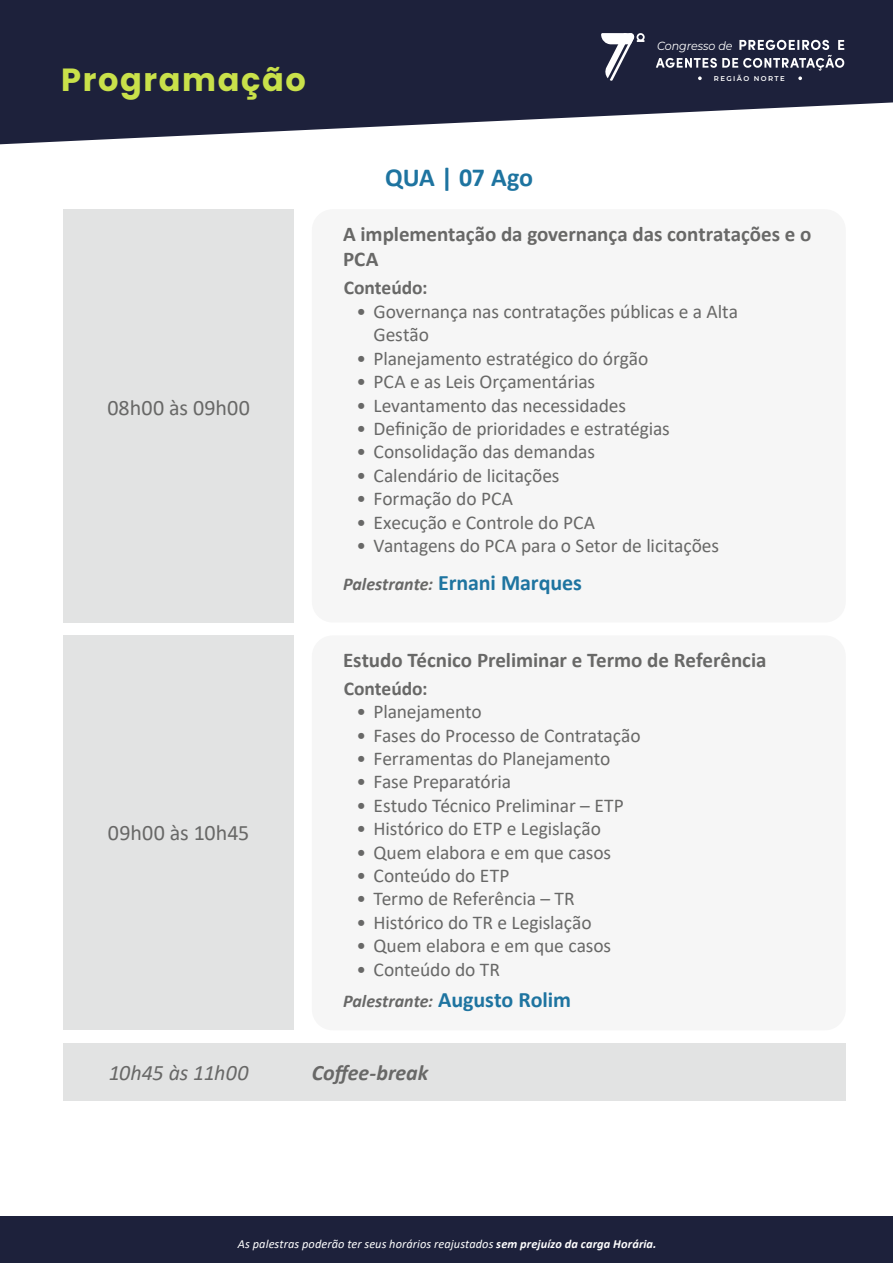
<style>
.page{position:relative;width:893px;height:1263px;background:#fff}
.page>*{position:absolute;margin:0;border:0;box-sizing:border-box;transform-origin:0 0}
.t1{font:700 32.1px "Poppins";letter-spacing:.05em;color:#c9e14a}
.t2{font:700 25.95px "Calibri";letter-spacing:-.01em;color:#1e74a0}
.t3{font:700 22.05px "Calibri";letter-spacing:-.005em;color:#1e74a0}
.t4{font:22.05px "Calibri";letter-spacing:.005em;color:#686867}
.t5{font:italic 22.05px "Calibri";letter-spacing:-.01em;color:#686867}
.t6{font:italic 700 22.05px "Calibri";color:#686867}
.t7{font:700 21px/25.2px "Calibri";letter-spacing:-.005em;color:#686867}
.t8{font:19.5px/23.4px "Calibri";letter-spacing:-.005em;color:#686867}
.t9{font:700 19.5px "Calibri";color:#686867}
.t10{font:italic 700 18px "Calibri";color:#686867}
.t11{font:italic 12.3px "Calibri";letter-spacing:.005em;color:#fff}
.t12{font:italic 11.85px "Montserrat";color:#fff;scale:.94 1}
.t13{font:100 6.9px "Montserrat";letter-spacing:.2em;color:#fff}
.s1{font-style:italic;font-size:18px;color:#686867}
.s2{font-style:normal;font-size:22.05px;color:#1e74a0}
.s3{font-weight:700}
</style>
<div class="page">
<svg style="left:0;top:0;width:893px;height:144px;fill:#1d213b"></svg>
<div style="left:0;top:1216px;width:893px;height:47px;background:#1d213b"></div>
<svg style="left:601px;top:33px;width:44px;height:48px"></svg>
<svg style="left:656px;top:40px;width:188px;height:40px;background:#44475c"></svg>
<div style="left:63px;top:1043px;width:783px;height:58px;background:#e2e3e3"></div>
<div style="left:63px;top:209px;width:231px;height:413px;background:#e2e3e3"></div>
<div style="left:312px;top:209px;width:534px;height:413px;background:#f6f6f6;border-radius:21px"></div>
<div style="left:312px;top:635px;width:534px;height:395px;background:#f6f6f6;border-radius:21px"></div>
<div style="left:63px;top:635px;width:231px;height:395px;background:#e2e3e3"></div>
<h1 class="t1" style="left:61px;top:61px;width:246px">Programação</h1>
<p class="t4" style="left:107px;top:392px;width:144px">08h00 às 09h00</p>
<p class="t4" style="left:108px;top:818px;width:143px">09h00 às 10h45</p>
<h2 class="t2" style="left:385px;top:159px;width:149px">QUA | 07 Ago</h2>
<p class="t12" style="left:657px;top:38px;width:82px">Congresso de</p>
<p class="t13" style="left:714px;top:73px;width:72px">REGIÃO NORTE</p>
<p class="t7" style="left:343px;top:221px;width:470px">A implementação da governança das contratações e o<br>PCA</p>
<p class="t9" style="left:344px;top:274px;width:85px">Conteúdo:</p>
<p class="t8" style="left:374px;top:299px;width:366px;text-indent:-17px">• Governança nas contratações públicas e a Alta<br>Gestão</p>
<p class="t8" style="left:357px;top:346px;width:293px">• Planejamento estratégico do órgão</p>
<p class="t8" style="left:357px;top:369px;width:240px">• PCA e as Leis Orçamentárias</p>
<p class="t8" style="left:357px;top:393px;width:271px">• Levantamento das necessidades</p>
<p class="t8" style="left:357px;top:416px;width:315px">• Definição de prioridades e estratégias</p>
<p class="t8" style="left:357px;top:440px;width:240px">• Consolidação das demandas</p>
<p class="t8" style="left:357px;top:463px;width:205px">• Calendário de licitações</p>
<p class="t8" style="left:357px;top:486px;width:158px">• Formação do PCA</p>
<p class="t8" style="left:357px;top:510px;width:240px">• Execução e Controle do PCA</p>
<p class="t8" style="left:357px;top:533px;width:364px">• Vantagens do PCA para o Setor de licitações</p>
<p class="t3" style="left:343px;top:567px;width:241px"><span class="s1">Palestrante:</span> Ernani Marques</p>
<p class="t7" style="left:343px;top:647px;width:425px">Estudo Técnico Preliminar e Termo de Referência</p>
<p class="t9" style="left:344px;top:674px;width:85px">Conteúdo:</p>
<p class="t8" style="left:357px;top:699px;width:127px">• Planejamento</p>
<p class="t8" style="left:357px;top:723px;width:286px">• Fases do Processo de Contratação</p>
<p class="t8" style="left:357px;top:746px;width:256px">• Ferramentas do Planejamento</p>
<p class="t8" style="left:357px;top:770px;width:156px">• Fase Preparatória</p>
<p class="t8" style="left:357px;top:793px;width:269px">• Estudo Técnico Preliminar – ETP</p>
<p class="t8" style="left:357px;top:816px;width:246px">• Histórico do ETP e Legislação</p>
<p class="t8" style="left:357px;top:840px;width:256px">• Quem elabora e em que casos</p>
<p class="t8" style="left:357px;top:863px;width:154px">• Conteúdo do ETP</p>
<p class="t8" style="left:357px;top:887px;width:220px">• Termo de Referência – TR</p>
<p class="t8" style="left:357px;top:910px;width:237px">• Histórico do TR e Legislação</p>
<p class="t8" style="left:357px;top:933px;width:256px">• Quem elabora e em que casos</p>
<p class="t8" style="left:357px;top:957px;width:145px">• Conteúdo do TR</p>
<p class="t10" style="left:343px;top:989px;width:229px">Palestrante: <span class="s2">Augusto Rolim</span></p>
<p class="t5" style="left:109px;top:1057px;width:141px">10h45 às 11h00</p>
<p class="t6" style="left:312px;top:1057px;width:118px">Coffee-break</p>
<p class="t11" style="left:238px;top:1235px;width:420px">As palestras poderão ter seus horários reajustados <span class="s3">sem prejuízo da carga Horária.</span></p>
</div>
